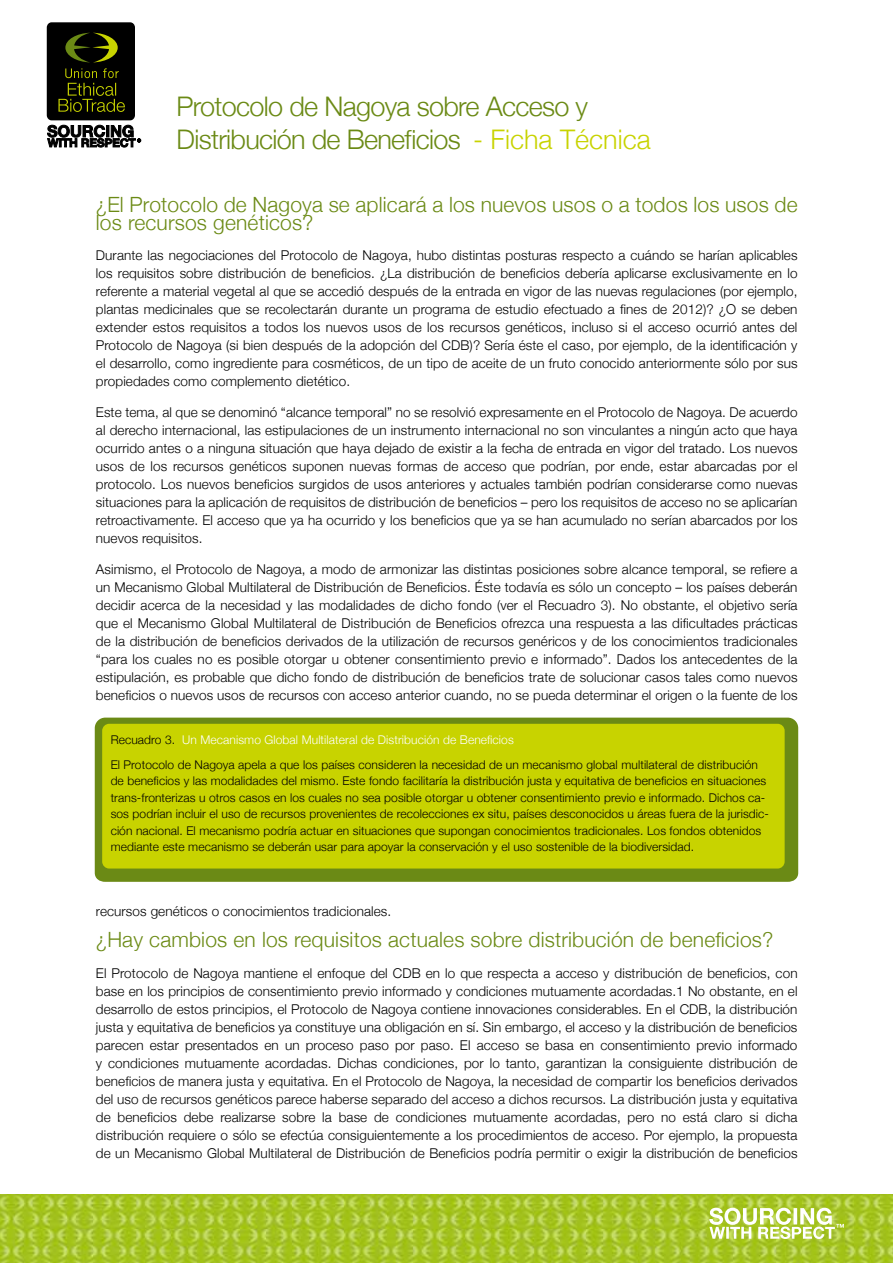
<style>
.page{position:relative;width:893px;height:1263px;background:#fff}
.page>*{position:absolute;margin:0;border:0;box-sizing:border-box;transform-origin:0 0}
.t1{font:300 27px/33px "Helvetica Neue";letter-spacing:-.025em;color:#6b8a15}
.t2{font:300 21px/18px "Helvetica Neue";letter-spacing:.01em;color:#6b8a15}
.t3{font:300 13.5px/18px "Helvetica Neue";letter-spacing:.01em;color:#000;text-align:justify}
.t4{font:300 12px/16.5px "Helvetica Neue";letter-spacing:.01em;color:#000}
.s1{color:#c8d300}
.s2{color:#fff}
</style>
<div class="page">
<img style="left:0;top:1195px;width:893px;height:68px">
<svg style="left:709px;top:1208px;width:135px;height:31px"></svg>
<svg style="left:47px;top:125px;width:94px;height:22px"></svg>
<div style="left:47px;top:22px;width:88px;height:98px;background:#000;border-radius:5px"></div>
<svg style="left:65px;top:33px;width:53px;height:29px"></svg>
<svg style="left:58px;top:68px;width:67px;height:44px"></svg>
<svg style="left:95px;top:718px;width:703px;height:164px;background:#6f8d16"></svg>
<div style="left:102px;top:724px;width:683px;height:144px;background:#c8d300;border-radius:7px"></div>
<h1 class="t1" style="left:177px;top:90px;width:476px">Protocolo de Nagoya sobre Acceso y<br>Distribución de Beneficios <span class="s1">- Ficha Técnica</span></h1>
<h2 class="t2" style="left:96px;top:195px;width:703px">¿El Protocolo de Nagoya se aplicará a los nuevos usos o a todos los usos de los recursos genéticos?</h2>
<p class="t3" style="left:96px;top:246px;width:703px">Durante las negociaciones del Protocolo de Nagoya, hubo distintas posturas respecto a cuándo se harían aplicables los requisitos sobre distribución de beneficios. ¿La distribución de beneficios debería aplicarse exclusivamente en lo referente a material vegetal al que se accedió después de la entrada en vigor de las nuevas regulaciones (por ejemplo, plantas medicinales que se recolectarán durante un programa de estudio efectuado a fines de 2012)? ¿O se deben extender estos requisitos a todos los nuevos usos de los recursos genéticos, incluso si el acceso ocurrió antes del Protocolo de Nagoya (si bien después de la adopción del CDB)? Sería éste el caso, por ejemplo, de la identificación y el desarrollo, como ingrediente para cosméticos, de un tipo de aceite de un fruto conocido anteriormente sólo por sus propiedades como complemento dietético.</p>
<p class="t3" style="left:96px;top:403px;width:703px">Este tema, al que se denominó “alcance temporal” no se resolvió expresamente en el Protocolo de Nagoya. De acuerdo al derecho internacional, las estipulaciones de un instrumento internacional no son vinculantes a ningún acto que haya ocurrido antes o a ninguna situación que haya dejado de existir a la fecha de entrada en vigor del tratado. Los nuevos usos de los recursos genéticos suponen nuevas formas de acceso que podrían, por ende, estar abarcadas por el protocolo. Los nuevos beneficios surgidos de usos anteriores y actuales también podrían considerarse como nuevas situaciones para la aplicación de requisitos de distribución de beneficios – pero los requisitos de acceso no se aplicarían retroactivamente. El acceso que ya ha ocurrido y los beneficios que ya se han acumulado no serían abarcados por los nuevos requisitos.</p>
<p class="t3" style="left:96px;top:560px;width:703px">Asimismo, el Protocolo de Nagoya, a modo de armonizar las distintas posiciones sobre alcance temporal, se refiere a un Mecanismo Global Multilateral de Distribución de Beneficios. Éste todavía es sólo un concepto – los países deberán decidir acerca de la necesidad y las modalidades de dicho fondo (ver el Recuadro 3). No obstante, el objetivo sería que el Mecanismo Global Multilateral de Distribución de Beneficios ofrezca una respuesta a las dificultades prácticas de la distribución de beneficios derivados de la utilización de recursos genéricos y de los conocimientos tradicionales “para los cuales no es posible otorgar u obtener consentimiento previo e informado”. Dados los antecedentes de la estipulación, es probable que dicho fondo de distribución de beneficios trate de solucionar casos tales como nuevos beneficios o nuevos usos de recursos con acceso anterior cuando, no se pueda determinar el origen o la fuente de los</p>
<p class="t4" style="left:111px;top:727px;width:649px;line-height:25px">Recuadro 3. <span class="s2">Un Mecanismo Global Multilateral de Distribución de Beneficios<br></span>El Protocolo de Nagoya apela a que los países consideren la necesidad de un mecanismo global multilateral de distribución</p>
<p class="t4" style="left:111px;top:773px;width:660px">de beneficios y las modalidades del mismo. Este fondo facilitaría la distribución justa y equitativa de beneficios en situaciones trans-fronterizas u otros casos en los cuales no sea posible otorgar u obtener consentimiento previo e informado. Dichos ca&shy;sos podrían incluir el uso de recursos provenientes de recolecciones ex situ, países desconocidos u áreas fuera de la jurisdic&shy;ción nacional. El mecanismo podría actuar en situaciones que supongan conocimientos tradicionales. Los fondos obtenidos mediante este mecanismo se deberán usar para apoyar la conservación y el uso sostenible de la biodiversidad.</p>
<p class="t3" style="left:96px;top:902px;width:297px">recursos genéticos o conocimientos tradicionales.</p>
<h2 class="t2" style="left:96px;top:930px;width:679px">¿Hay cambios en los requisitos actuales sobre distribución de beneficios?</h2>
<p class="t3" style="left:96px;top:963px;width:703px">El Protocolo de Nagoya mantiene el enfoque del CDB en lo que respecta a acceso y distribución de beneficios, con base en los principios de consentimiento previo informado y condiciones mutuamente acordadas.1 No obstante, en el desarrollo de estos principios, el Protocolo de Nagoya contiene innovaciones considerables. En el CDB, la distribución justa y equitativa de beneficios ya constituye una obligación en sí. Sin embargo, el acceso y la distribución de beneficios parecen estar presentados en un proceso paso por paso. El acceso se basa en consentimiento previo informado y condiciones mutuamente acordadas. Dichas condiciones, por lo tanto, garantizan la consiguiente distribución de beneficios de manera justa y equitativa. En el Protocolo de Nagoya, la necesidad de compartir los beneficios derivados del uso de recursos genéticos parece haberse separado del acceso a dichos recursos. La distribución justa y equitativa de beneficios debe realizarse sobre la base de condiciones mutuamente acordadas, pero no está claro si dicha distribución requiere o sólo se efectúa consiguientemente a los procedimientos de acceso. Por ejemplo, la propuesta de un Mecanismo Global Multilateral de Distribución de Beneficios podría permitir o exigir la distribución de beneficios</p>
</div>
